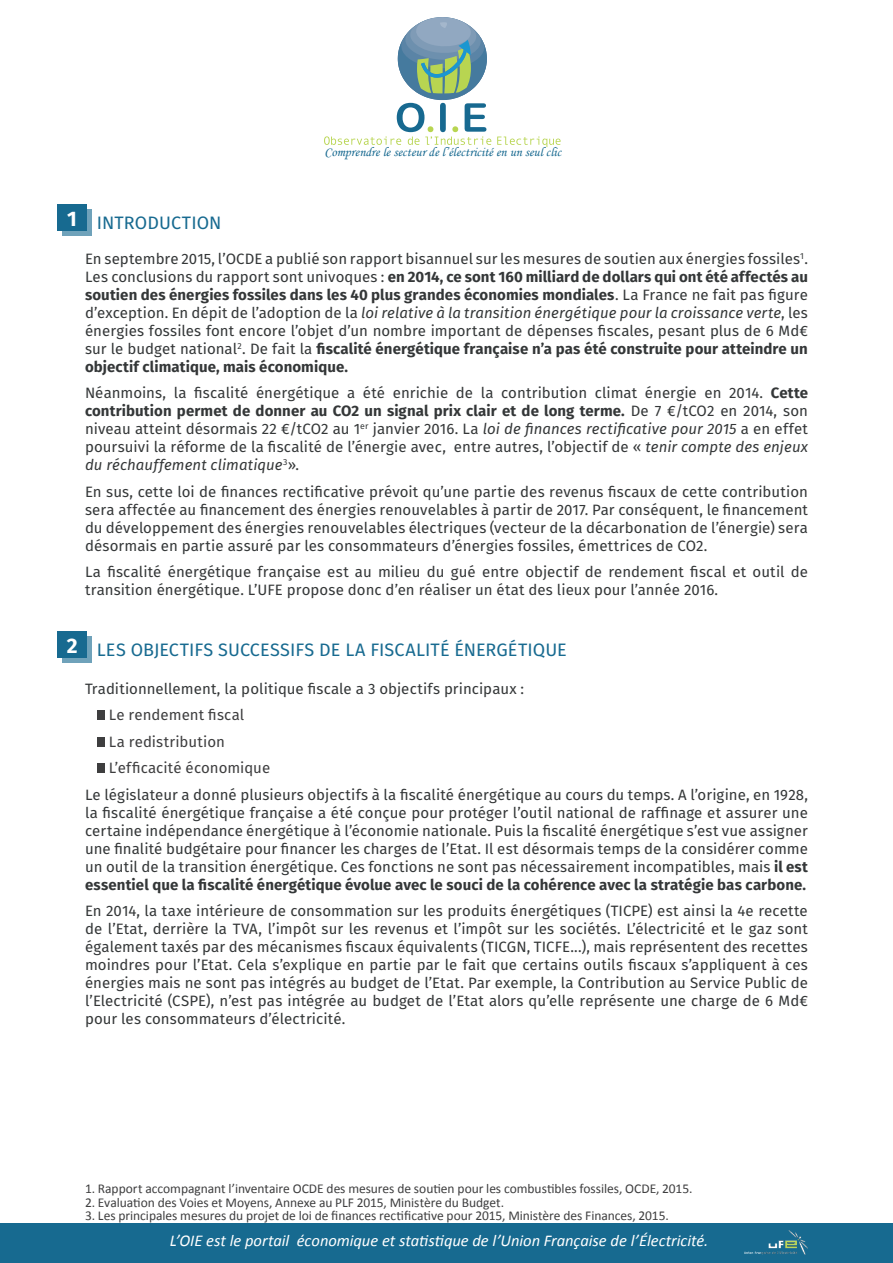
<style>
.page{position:relative;width:893px;height:1263px;background:#fff}
.page>*{position:absolute;margin:0;border:0;box-sizing:border-box;transform-origin:0 0}
.t1{font:700 21px "Fira Sans";color:#fff}
.t2{font:18px "Fira Sans";letter-spacing:.005em;color:#176a90}
.t3{font:italic 16.5px "Calibri";color:#fff}
.t4{font:15px/18px "Fira Sans";letter-spacing:.005em;color:#343738;text-align:justify}
.t5{font:15px/26.5px "Fira Sans";letter-spacing:.005em;color:#3e3e3f}
.t6{font:13.5px "Calibri";letter-spacing:-.005em;color:#3e3e3f}
.t7{font:13.2px "Monotype Corsiva";letter-spacing:.005em;color:#176990}
.s1{font-weight:700}
.s2{font-style:italic}
</style>
<div class="page">
<div style="left:0;top:1223px;width:893px;height:40px;background:#176a90"></div>
<svg style="left:497px;top:136px;width:64px;height:11px"></svg>
<svg style="left:324px;top:17px;width:167px;height:128px"></svg>
<div style="left:63px;top:209px;width:29px;height:27px;background:#6fa2ba"></div>
<div style="left:57px;top:204px;width:30px;height:27px;background:#176a90"></div>
<div style="left:63px;top:637px;width:29px;height:26px;background:#6fa2ba"></div>
<div style="left:57px;top:632px;width:30px;height:26px;background:#176a90"></div>
<div style="left:98px;top:711px;width:7px;height:9px;background:#3e3e3f"></div>
<div style="left:98px;top:737px;width:7px;height:10px;background:#3e3e3f"></div>
<div style="left:98px;top:764px;width:7px;height:9px;background:#3e3e3f"></div>
<img style="left:744px;top:1230px;width:63px;height:25px">
<p class="t7" style="left:324px;top:144px;width:238px">Comprendre le secteur de l’électricité en un seul clic</p>
<h1 class="t1" style="left:67px;top:201px;width:11px">1</h1>
<p class="t2" style="left:97px;top:209px;width:126px">INTRODUCTION</p>
<p class="t4" style="left:85px;top:249px;width:724px">En septembre 2015, l’OCDE a publié son rapport bisannuel sur les mesures de soutien aux énergies fossiles<sup>1</sup>.<br>Les conclusions du rapport sont univoques : <span class="s1">en 2014, ce sont 160 milliard de dollars qui ont été affectés au soutien des énergies fossiles dans les 40 plus grandes économies mondiales</span>. La France ne fait pas figure d’exception. En dépit de l’adoption de la <span class="s2">loi relative à la transition énergétique pour la croissance verte</span>, les énergies fossiles font encore l’objet d’un nombre important de dépenses fiscales, pesant plus de 6 Md€ sur le budget national<sup>2</sup>. De fait la <span class="s1">fiscalité énergétique française n’a pas été construite pour atteindre un objectif climatique, mais économique.</span></p>
<p class="t4" style="left:85px;top:384px;width:724px">Néanmoins, la fiscalité énergétique a été enrichie de la contribution climat énergie en 2014. <span class="s1">Cette contribution permet de donner au CO2 un signal prix clair et de long terme.</span> De 7 €/tCO2 en 2014, son niveau atteint désormais 22 €/tCO2 au 1<sup>er</sup> janvier 2016. La <span class="s2">loi de finances rectificative pour 2015</span> a en effet poursuivi la réforme de la fiscalité de l’énergie avec, entre autres, l’objectif de « <span class="s2">tenir compte des enjeux du réchauffement climatique</span><sup>3</sup>».</p>
<p class="t4" style="left:85px;top:482px;width:724px">En sus, cette loi de finances rectificative prévoit qu’une partie des revenus fiscaux de cette contribution sera affectée au financement des énergies renouvelables à partir de 2017. Par conséquent, le financement du développement des énergies renouvelables électriques (vecteur de la décarbonation de l’énergie) sera désormais en partie assuré par les consommateurs d’énergies fossiles, émettrices de CO2.</p>
<p class="t4" style="left:85px;top:563px;width:724px">La fiscalité énergétique française est au milieu du gué entre objectif de rendement fiscal et outil de transition énergétique. L’UFE propose donc d’en réaliser un état des lieux pour l’année 2016.</p>
<h1 class="t1" style="left:67px;top:628px;width:12px">2</h1>
<p class="t2" style="left:97px;top:636px;width:471px">LES OBJECTIFS SUCCESSIFS DE LA FISCALITÉ ÉNERGÉTIQUE</p>
<p class="t4" style="left:85px;top:679px;width:441px">Traditionnellement, la politique fiscale a 3 objectifs principaux :</p>
<p class="t5" style="left:109px;top:701px;width:163px">Le rendement fiscal<br>La redistribution<br>L’efficacité économique</p>
<p class="t4" style="left:85px;top:785px;width:724px">Le législateur a donné plusieurs objectifs à la fiscalité énergétique au cours du temps. A l’origine, en 1928, la fiscalité énergétique française a été conçue pour protéger l’outil national de raffinage et assurer une certaine indépendance énergétique à l’économie nationale. Puis la fiscalité énergétique s’est vue assigner une finalité budgétaire pour financer les charges de l’Etat. Il est désormais temps de la considérer comme un outil de la transition énergétique. Ces fonctions ne sont pas nécessairement incompatibles, mais <span class="s1">il est essentiel que la fiscalité énergétique évolue avec le souci de la cohérence avec la stratégie bas carbone.</span></p>
<p class="t4" style="left:85px;top:901px;width:724px">En 2014, la taxe intérieure de consommation sur les produits énergétiques (TICPE) est ainsi la 4e recette de l’Etat, derrière la TVA, l’impôt sur les revenus et l’impôt sur les sociétés. L’électricité et le gaz sont également taxés par des mécanismes fiscaux équivalents (TICGN, TICFE...), mais représentent des recettes moindres pour l’Etat. Cela s’explique en partie par le fait que certains outils fiscaux s’appliquent à ces énergies mais ne sont pas intégrés au budget de l’Etat. Par exemple, la Contribution au Service Public de l’Electricité (CSPE), n’est pas intégrée au budget de l’Etat alors qu’elle représente une charge de 6 Md€ pour les consommateurs d’électricité.</p>
<p class="t6" style="left:85px;top:1180px;width:609px">1. Rapport accompagnant l’inventaire OCDE des mesures de soutien pour les combustibles fossiles, OCDE, 2015.</p>
<p class="t6" style="left:85px;top:1194px;width:421px">2. Evaluation des Voies et Moyens, Annexe au PLF 2015, Ministère du Budget.</p>
<p class="t6" style="left:85px;top:1207px;width:585px">3. Les principales mesures du projet de loi de finances rectificative pour 2015, Ministère des Finances, 2015.</p>
<p class="t3" style="left:170px;top:1229px;width:540px">L’OIE est le portail économique et statistique de l’Union Française de l’Électricité.</p>
</div>
